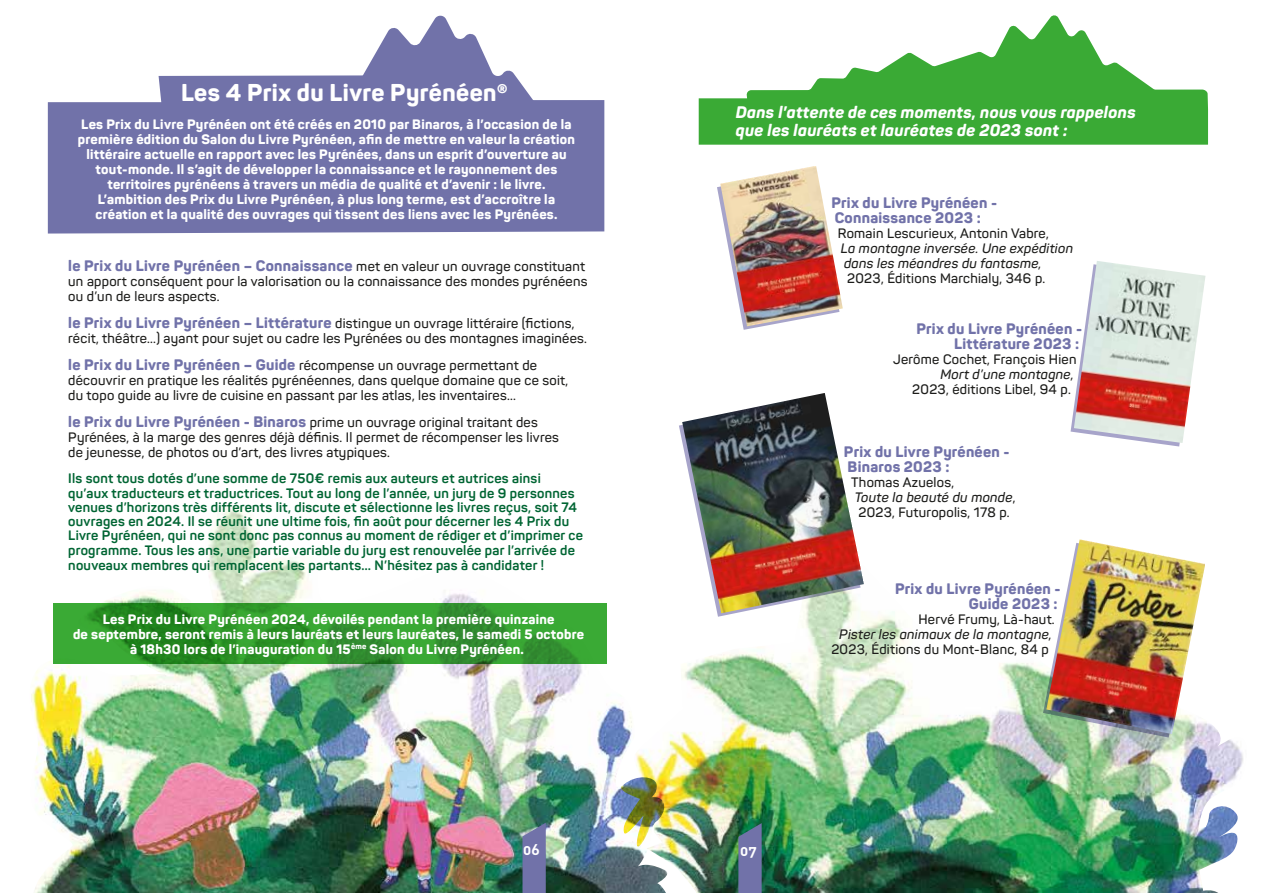
<style>
.page{position:relative;width:1263px;height:893px;background:#fff}
.page>*{position:absolute;margin:0;border:0;box-sizing:border-box;transform-origin:0 0}
.t1{font:800 24px "Panton";letter-spacing:.02em;color:#fff}
.t2{font:italic 800 16.5px/18px "Panton";letter-spacing:.02em;color:#fff}
.t3{font:800 15px/15px "Panton";letter-spacing:.02em;color:#7172a9}
.t4{font:15px "DIN Bold Alternate";color:#fff}
.t5{font:600 13.5px/15px "Panton";letter-spacing:.02em;color:#1d1d1b}
.t6{font:800 13.5px/15px "Panton";letter-spacing:.02em;color:#fff;text-align:center}
.t7{font:700 13.5px/14.4px "Panton";letter-spacing:.02em;color:#006533}
.t8{font:italic 600 13.5px/15px "Panton";letter-spacing:.02em;color:#1d1d1b}
.s1{font-weight:600;font-size:13.5px;color:#1d1d1b}
.s2{font-weight:800;font-size:15px;color:#7172a9}
.s3{font-style:italic}
</style>
<div class="page">
<img style="left:31px;top:507px;width:589px;height:386px">
<img style="left:620px;top:612px;width:623px;height:281px">
<svg style="left:738px;top:823px;width:24px;height:70px;background:#64709b"></svg>
<svg style="left:53px;top:603px;width:554px;height:61px;background:#31992d"></svg>
<svg style="left:48px;top:75px;width:556px;height:159px;background:#7a7baf"></svg>
<svg style="left:335px;top:15px;width:213px;height:114px"></svg>
<svg style="left:522px;top:823px;width:24px;height:70px;background:#6e75a2"></svg>
<svg style="left:699px;top:15px;width:509px;height:130px;fill:#3aaa35"></svg>
<svg style="left:717px;top:186px;width:47px;height:144px"></svg>
<svg style="left:1070px;top:408px;width:110px;height:38px"></svg>
<svg style="left:679px;top:425px;width:181px;height:192px"></svg>
<svg style="left:1043px;top:612px;width:159px;height:125px"></svg>
<img style="left:720px;top:166px;width:123px;height:160px">
<img style="left:682px;top:393px;width:182px;height:220px">
<img style="left:1046px;top:539px;width:159px;height:195px">
<img style="left:1074px;top:261px;width:131px;height:182px">
<h1 class="t1" style="left:181px;top:78px;width:328px">Les 4 Prix du Livre Pyrénéen®</h1>
<p class="t6" style="left:78px;top:117px;width:499px">Les Prix du Livre Pyrénéen ont été créés en 2010 par Binaros, à l’occasion de la première édition du Salon du Livre Pyrénéen, afin de mettre en valeur la création littéraire actuelle en rapport avec les Pyrénées, dans un esprit d’ouverture au tout-monde. Il s’agit de développer la connaissance et le rayonnement des territoires pyrénéens à travers un média de qualité et d’avenir : le livre.<br>L’ambition des Prix du Livre Pyrénéen, à plus long terme, est d’accroître la création et la qualité des ouvrages qui tissent des liens avec les Pyrénées.</p>
<p class="t3" style="left:68px;top:258px;width:518px">le Prix du Livre Pyrénéen – Connaissance <span class="s1">met en valeur un ouvrage constituant</span></p>
<p class="t5" style="left:68px;top:274px;width:521px">un apport conséquent pour la valorisation ou la connaissance des mondes pyrénéens ou d’un de leurs aspects.</p>
<p class="t5" style="left:68px;top:316px;width:520px"><span class="s2">le Prix du Livre Pyrénéen – Littérature</span> distingue un ouvrage littéraire (fictions, récit, théâtre…) ayant pour sujet ou cadre les Pyrénées ou des montagnes imaginées.</p>
<p class="t5" style="left:68px;top:358px;width:501px"><span class="s2">le Prix du Livre Pyrénéen – Guide</span> récompense un ouvrage permettant de découvrir en pratique les réalités pyrénéennes, dans quelque domaine que ce soit, du topo guide au livre de cuisine en passant par les atlas, les inventaires…</p>
<p class="t5" style="left:68px;top:415px;width:492px"><span class="s2">le Prix du Livre Pyrénéen - Binaros</span> prime un ouvrage original traitant des<br>Pyrénées, à la marge des genres déjà définis. Il permet de récompenser les livres de jeunesse, de photos ou d’art, des livres atypiques.</p>
<p class="t7" style="left:68px;top:471px;width:516px">Ils sont tous dotés d’une somme de 750€ remis aux auteurs et autrices ainsi qu’aux traducteurs et traductrices. Tout au long de l’année, un jury de 9 personnes venues d’horizons très différents lit, discute et sélectionne les livres reçus, soit 74 ouvrages en 2024. Il se réunit une ultime fois, fin août pour décerner les 4 Prix du Livre Pyrénéen, qui ne sont donc pas connus au moment de rédiger et d’imprimer ce programme. Tous les ans, une partie variable du jury est renouvelée par l’arrivée de nouveaux membres qui remplacent les partants… N’hésitez pas à candidater !</p>
<p class="t6" style="left:73px;top:611px;width:513px">Les Prix du Livre Pyrénéen 2024, dévoilés pendant la première quinzaine<br>de septembre, seront remis à leurs lauréats et leurs lauréates, le samedi 5 octobre à 18h30 lors de l’inauguration du 15<sup>ème</sup> Salon du Livre Pyrénéen.</p>
<p class="t4" style="left:523px;top:840px;width:18px">06</p>
<p class="t2" style="left:736px;top:103px;width:401px">Dans l’attente de ces moments, nous vous rappelons que les lauréats et lauréates de 2023 sont :</p>
<p class="t3" style="left:831px;top:195px;width:167px">Prix du Livre Pyrénéen -<br>Connaissance 2023 :</p>
<p class="t5" style="left:838px;top:226px;width:212px">Romain Lescurieux, Antonin Vabre,</p>
<p class="t8" style="left:841px;top:241px;width:234px">La montagne inversée. Une expédition dans les méandres du fantasme,</p>
<p class="t5" style="left:847px;top:271px;width:200px">2023, Éditions Marchialy, 346 p.</p>
<p class="t3" style="left:916px;top:321px;width:167px;text-align:right">Prix du Livre Pyrénéen -<br>Littérature 2023 :</p>
<p class="t5" style="left:893px;top:352px;width:185px">Jerôme Cochet, François Hien</p>
<p class="t8" style="left:940px;top:367px;width:135px">Mort d’une montagne,</p>
<p class="t5" style="left:912px;top:382px;width:160px">2023, éditions Libel, 94 p.</p>
<p class="t3" style="left:844px;top:444px;width:167px">Prix du Livre Pyrénéen -<br>Binaros 2023 :</p>
<p class="t5" style="left:851px;top:475px;width:166px">Thomas Azuelos,<br><span class="s3">Toute la beauté du monde</span>,<br>2023, Futuropolis, 178 p.</p>
<p class="t4" style="left:740px;top:840px;width:18px">07</p>
<p class="t3" style="left:895px;top:581px;width:167px;text-align:right">Prix du Livre Pyrénéen -<br>Guide 2023 :</p>
<p class="t5" style="left:918px;top:612px;width:138px">Hervé Frumy, Là-haut.</p>
<p class="t8" style="left:839px;top:627px;width:214px">Pister les animaux de la montagne,</p>
<p class="t5" style="left:831px;top:642px;width:219px">2023, Éditions du Mont-Blanc, 84 p</p>
</div>
